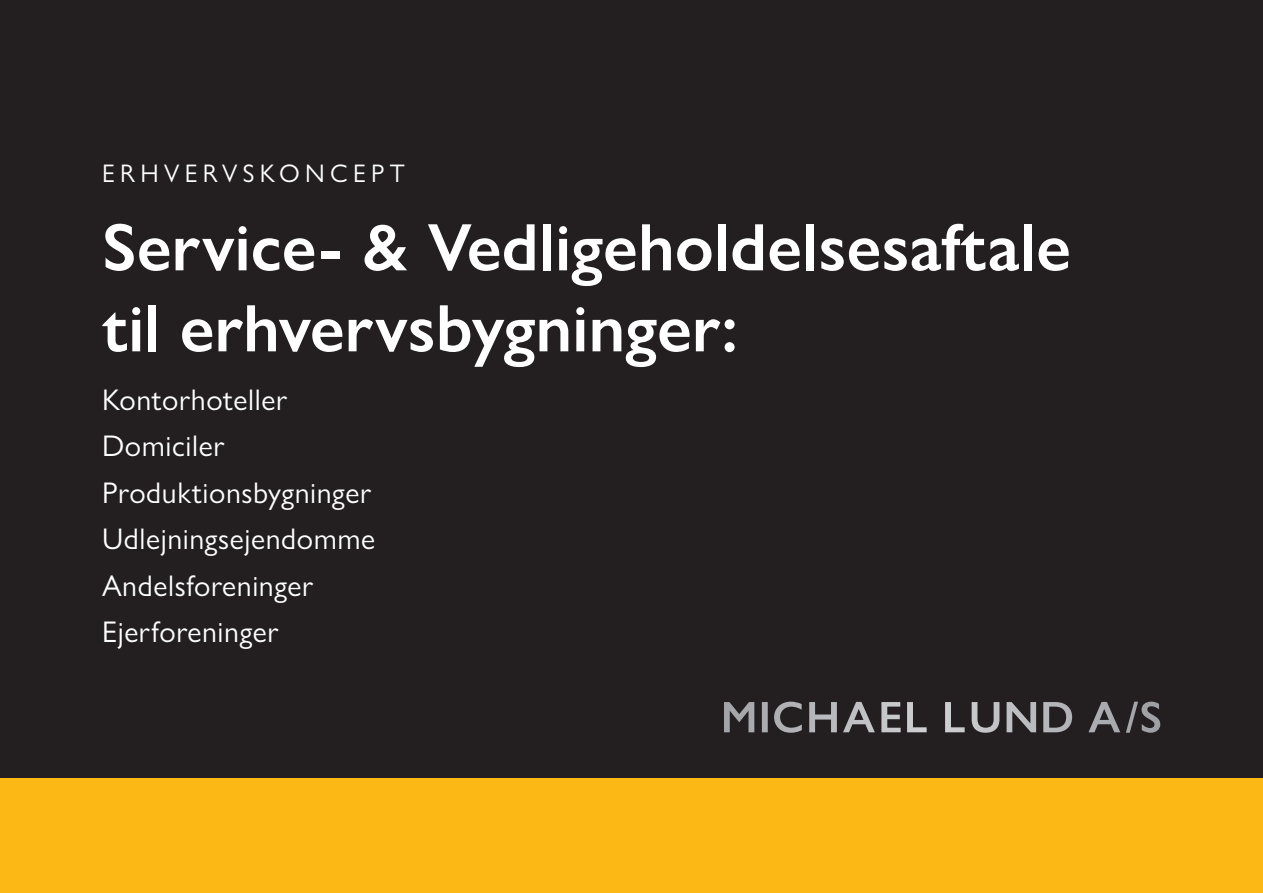
<style>
.page{position:relative;width:1263px;height:893px;background:#231f20}
.page>*{position:absolute;margin:0;border:0;box-sizing:border-box;transform-origin:0 0}
.t1{font:600 67.5px/81px "Gill Sans Nova";color:#fff}
.t2{font:30px/46.5px "Gill Sans Nova";letter-spacing:.02em;color:#fff}
.t3{font:25.5px "Gill Sans Nova";letter-spacing:.21em;color:#fff}
</style>
<div class="page">
<svg style="left:724px;top:702px;width:436px;height:31px"></svg>
<div style="left:0;top:778px;width:1263px;height:115px;background:#fcb814"></div>
<p class="t3" style="left:102px;top:158px;width:304px">ERHVERVSKONCEPT</p>
<p class="t1" style="left:102px;top:206px;width:970px">Service- &amp; Vedligeholdelsesaftale til erhvervsbygninger:</p>
<p class="t2" style="left:102px;top:376px;width:275px">Kontorhoteller<br>Domiciler<br>Produktionsbygninger<br>Udlejningsejendomme<br>Andelsforeninger<br>Ejerforeninger</p>
</div>
